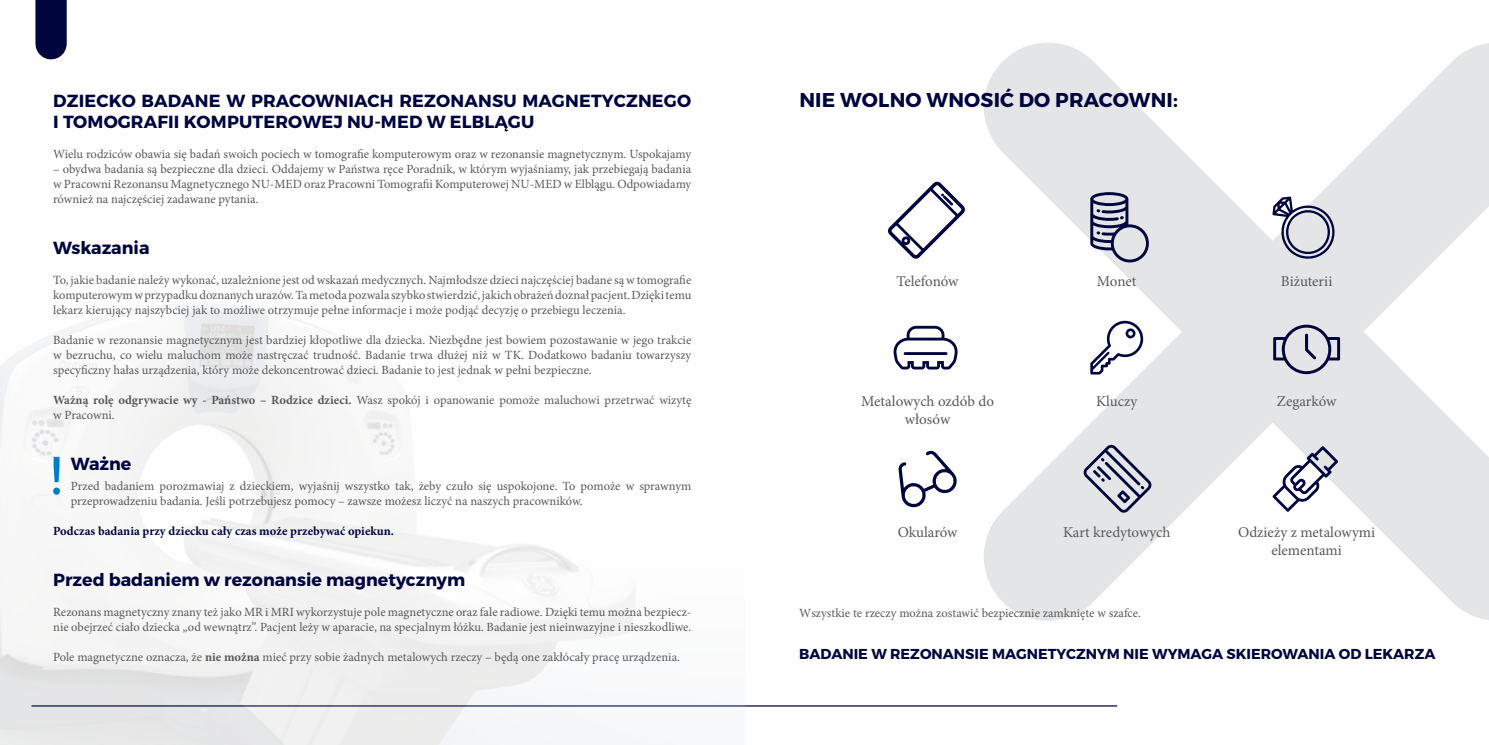
<style>
.page{position:relative;width:1489px;height:745px;background:#fff}
.page>*{position:absolute;margin:0;border:0;box-sizing:border-box;transform-origin:0 0}
.t1{font:700 20px "Montserrat";letter-spacing:.01em;color:#00053e}
.t2{font:700 17.5px "Montserrat";color:#00053e}
.t3{font:15px/18px "Minion Pro";color:#58595b;text-align:center}
.t4{font:700 14.38px "Montserrat";color:#00053e}
.t5{font:12.5px/15px "Minion Pro";color:#58595b;text-align:justify}
.t6{font:700 12.5px "Minion Pro";color:#00053e}
.s1{font-weight:700}
</style>
<div class="page">
<svg style="left:984px;top:42px;width:504px;height:578px;fill:#e4e5e6"></svg>
<hr style="left:32px;top:704px;width:1084px;height:2px;background:#00053e">
<img style="left:0;top:304px;width:744px;height:440px">
<div style="left:35px;top:0;width:32px;height:44px;background:#00053e"></div>
<svg style="left:888px;top:181px;width:77px;height:78px"></svg>
<svg style="left:1090px;top:192px;width:58px;height:70px"></svg>
<svg style="left:1272px;top:196px;width:64px;height:65px"></svg>
<svg style="left:1090px;top:320px;width:53px;height:54px"></svg>
<svg style="left:1273px;top:324px;width:66px;height:50px"></svg>
<svg style="left:898px;top:450px;width:59px;height:58px"></svg>
<svg style="left:1083px;top:444px;width:68px;height:68px"></svg>
<svg style="left:1272px;top:446px;width:66px;height:65px"></svg>
<svg style="left:893px;top:325px;width:64px;height:44px"></svg>
<svg style="left:53px;top:456px;width:7px;height:38px"></svg>
<h2 class="t2" style="left:53px;top:89px;width:26px">DZIECKO</h2>
<h2 class="t2" style="left:142px;top:89px;width:14px">BADANE</h2>
<h2 class="t2" style="left:226px;top:89px;width:51px">W PRACO</h2>
<h2 class="t2" style="left:315px;top:89px;width:32px">WNIAC</h2>
<h2 class="t2" style="left:380px;top:89px;width:47px">H REZONANSU</h2>
<h2 class="t2" style="left:522px;top:89px;width:30px">MAGNETYCZNEGO</h2>
<h2 class="t2" style="left:53px;top:110px;width:35px">I TOMOGRA</h2>
<h2 class="t2" style="left:157px;top:110px;width:54px">FII KOMPUTERO</h2>
<h2 class="t2" style="left:302px;top:110px;width:219px">WEJ NU-MED W ELBLĄGU</h2>
<p class="t5" style="left:53px;top:146px;width:639px">Wielu rodziców obawia się badań swoich pociech w tomografie komputerowym oraz w rezonansie magnetycznym. Uspokajamy</p>
<p class="t5" style="left:53px;top:161px;width:639px">– obydwa badania są bezpieczne dla dzieci. Oddajemy w Państwa ręce Poradnik, w którym wyjaśniamy, jak przebiegają badania w Pracowni Rezonansu Magnetycznego NU-MED oraz Pracowni Tomografii Komputerowej NU-MED w Elblągu. Odpowiadamy również na najczęściej zadawane pytania.</p>
<h2 class="t2" style="left:53px;top:236px;width:98px">WSKAZANIA</h2>
<p class="t5" style="left:53px;top:272px;width:639px">To, jakie badanie należy wykonać, uzależnione jest od wskazań medycznych. Najmłodsze dzieci najczęściej badane są w tomografie komputerowym w przypadku doznanych urazów. Ta metoda pozwala szybko stwierdzić, jakich obrażeń doznał pacjent. Dzięki temu lekarz kierujący najszybciej jak to możliwe otrzymuje pełne informacje i może podjąć decyzję o przebiegu leczenia.</p>
<p class="t5" style="left:53px;top:332px;width:639px">Badanie w rezonansie magnetycznym jest bardziej kłopotliwe dla dziecka. Niezbędne jest bowiem pozostawanie w jego trakcie w bezruchu, co wielu maluchom może nastręczać trudność. Badanie trwa dłużej niż w TK. Dodatkowo badaniu towarzyszy specyficzny hałas urządzenia, który może dekoncentrować dzieci. Badanie to jest jednak w pełni bezpieczne.</p>
<p class="t5" style="left:53px;top:392px;width:639px"><span class="s1">Ważną rolę odgrywacie wy - Państwo – Rodzice dzieci.</span> Wasz spokój i opanowanie pomoże maluchowi przetrwać wizytę w Pracowni.</p>
<h2 class="t2" style="left:71px;top:452px;width:62px">WAŻNE</h2>
<p class="t5" style="left:71px;top:477px;width:622px">Przed badaniem porozmawiaj z dzieckiem, wyjaśnij wszystko tak, żeby czuło się uspokojone. To pomoże w sprawnym przeprowadzeniu badania. Jeśli potrzebujesz pomocy – zawsze możesz liczyć na naszych pracowników.</p>
<p class="t6" style="left:53px;top:521px;width:342px">Podczas badania przy dziecku cały czas może przebywać opiekun.</p>
<h2 class="t2" style="left:53px;top:568px;width:413px">PRZED BADANIEM W REZONANSIE MAGNETYCZNYM</h2>
<p class="t5" style="left:53px;top:603px;width:639px">Rezonans magnetyczny znany też jako MR i MRI wykorzystuje pole magnetyczne oraz fale radiowe. Dzięki temu można bezpiecz&shy;nie obejrzeć ciało dziecka „od wewnątrz”. Pacjent leży w aparacie, na specjalnym łóżku. Badanie jest nieinwazyjne i nieszkodliwe.</p>
<p class="t5" style="left:53px;top:648px;width:628px">Pole magnetyczne oznacza, że <span class="s1">nie można</span> mieć przy sobie żadnych metalowych rzeczy – będą one zakłócały pracę urządzenia.</p>
<h1 class="t1" style="left:799px;top:87px;width:163px">NIE WOLNO WNOSI</h1>
<h1 class="t1" style="left:1000px;top:87px;width:71px">Ć DO PRACO</h1>
<h1 class="t1" style="left:1128px;top:87px;width:51px">WNI:</h1>
<p class="t3" style="left:896px;top:272px;width:63px">Telefonów</p>
<p class="t3" style="left:1096px;top:272px;width:41px">Monet</p>
<p class="t3" style="left:1280px;top:272px;width:53px">Biżuterii</p>
<p class="t3" style="left:861px;top:391px;width:134px">Metalowych ozdób do włosów</p>
<p class="t3" style="left:1095px;top:391px;width:43px">Kluczy</p>
<p class="t3" style="left:1276px;top:391px;width:61px">Zegarków</p>
<p class="t3" style="left:897px;top:522px;width:61px">Okularów</p>
<p class="t3" style="left:1062px;top:522px;width:109px">Kart kredytowych</p>
<p class="t3" style="left:1237px;top:522px;width:139px">Odzieży z metalowymi elementami</p>
<p class="t5" style="left:799px;top:605px;width:343px">Wszystkie te rzeczy można zostawić bezpiecznie zamknięte w szafce.</p>
<p class="t4" style="left:799px;top:645px;width:637px">BADANIE W REZONANSIE MAGNETYCZNYM NIE WYMAGA SKIEROWANIA OD LEKARZA</p>
</div>
